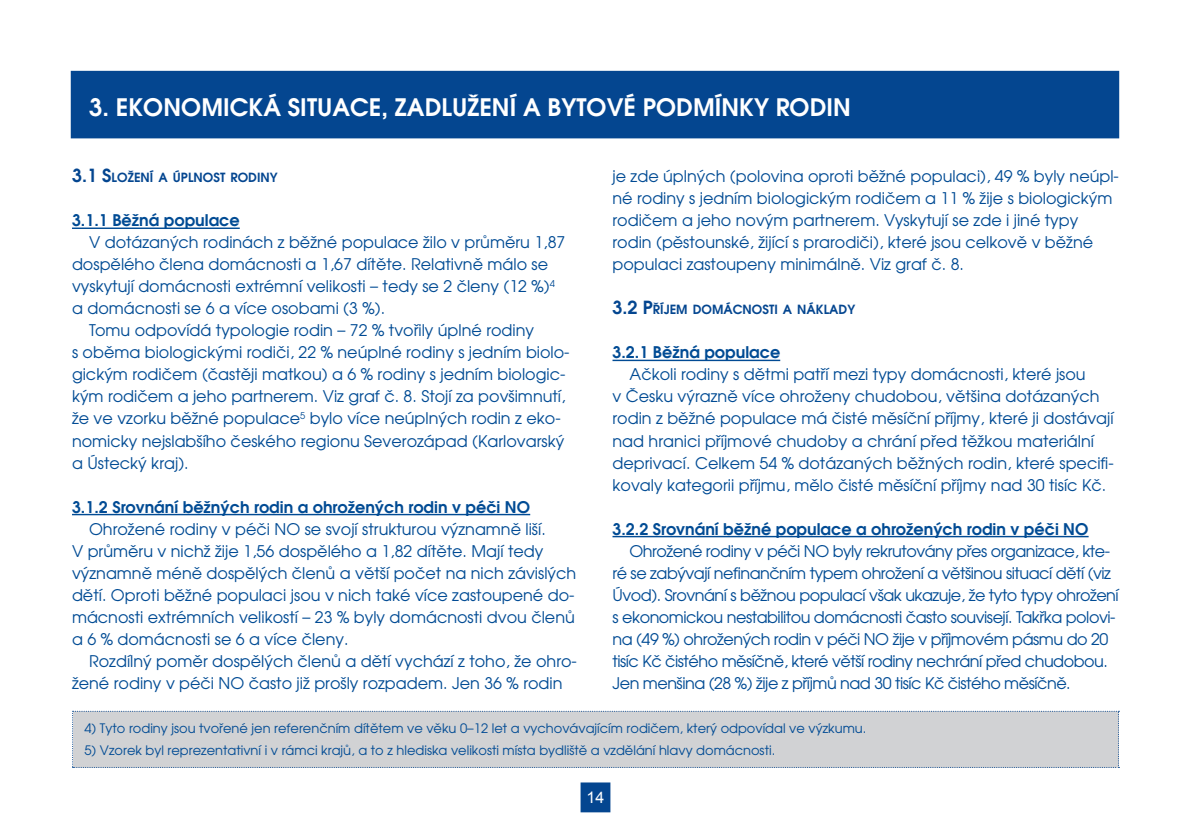
<style>
.page{position:relative;width:1191px;height:840px;background:#fff}
.page>*{position:absolute;margin:0;border:0;box-sizing:border-box;transform-origin:0 0}
.t1{font:600 24px "Avant Garde CE";color:#fff}
.t2{font:16px/22px "Avant Garde CE";color:#014b94}
.t3{font:16px/22px "Avant Garde CE";letter-spacing:-.03em;color:#014b94}
.t4{font:600 16px "Avant Garde CE";color:#014b94}
.t5{font:16px "Arial";color:#fff}
.t6{font:13px "Avant Garde CE";color:#014b94}
.t7{font:600 12.6px "Avant Garde CE";color:#044690}
.s1{font-size:18px}
</style>
<div class="page">
<div style="left:580px;top:782px;width:30px;height:29px;background:#044690;border:2px solid #044690"></div>
<div style="left:71px;top:71px;width:1048px;height:67px;background:#044690"></div>
<hr style="left:612px;top:359px;width:168px;height:2px;background:#014b94">
<hr style="left:612px;top:535px;width:476px;height:2px;background:#014b94">
<hr style="left:72px;top:227px;width:168px;height:2px;background:#014b94">
<hr style="left:72px;top:513px;width:458px;height:2px;background:#014b94">
<div style="left:72px;top:710px;width:1047px;height:57px;background:#d1d2d4"></div>
<h1 class="t1" style="left:89px;top:94px;width:763px">3. EKONOMICKÁ SITUACE, ZADLUŽENÍ A BYTOVÉ PODMÍNKY RODIN</h1>
<p class="t7" style="left:72px;top:170px;width:207px"><span class="s1">3.1 S</span>LOŽENÍ A ÚPLNOST RODINY</p>
<p class="t4" style="left:72px;top:211px;width:169px">3.1.1 Běžná populace</p>
<p class="t2" style="left:89px;top:231px;width:478px">V dotázaných rodinách z běžné populace žilo v průměru 1,87</p>
<p class="t2" style="left:72px;top:253px;width:478px">dospělého člena domácnosti a 1,67 dítěte. Relativně málo se</p>
<p class="t2" style="left:72px;top:275px;width:484px">vyskytují domácnosti extrémní velikosti – tedy se 2 členy (12 %)<sup>4</sup></p>
<p class="t2" style="left:72px;top:297px;width:315px">a domácnosti se 6 a více osobami (3 %).</p>
<p class="t2" style="left:89px;top:319px;width:446px">Tomu odpovídá typologie rodin – 72 % tvořily úplné rodiny</p>
<p class="t2" style="left:72px;top:341px;width:499px">s oběma biologickými rodiči, 22 % neúplné rodiny s jedním biolo-</p>
<p class="t2" style="left:72px;top:363px;width:495px">gickým rodičem (častěji matkou) a 6 % rodiny s jedním biologic-</p>
<p class="t2" style="left:72px;top:385px;width:495px">kým rodičem a jeho partnerem. Viz graf č. 8. Stojí za povšimnutí,</p>
<p class="t2" style="left:72px;top:407px;width:490px">že ve vzorku běžné populace<sup>5</sup> bylo více neúplných rodin z eko-</p>
<p class="t2" style="left:72px;top:429px;width:494px">nomicky nejslabšího českého regionu Severozápad (Karlovarský</p>
<p class="t2" style="left:72px;top:451px;width:118px">a Ústecký kraj).</p>
<p class="t4" style="left:72px;top:497px;width:460px">3.1.2 Srovnání běžných rodin a ohrožených rodin v péči NO</p>
<p class="t2" style="left:72px;top:517px;width:506px;text-indent:17px">Ohrožené rodiny v péči NO se svojí strukturou významně liší.<br>V průměru v nichž žije 1,56 dospělého a 1,82 dítěte. Mají tedy významně méně dospělých členů a větší počet na nich závislých dětí. Oproti běžné populaci jsou v nich také více zastoupené do&shy;mácnosti extrémních velikostí – 23 % byly domácnosti dvou členů a 6 % domácnosti se 6 a více členy.</p>
<p class="t2" style="left:72px;top:649px;width:506px;text-indent:17px">Rozdílný poměr dospělých členů a dětí vychází z toho, že ohro&shy;žené rodiny v péči NO často již prošly rozpadem. Jen 36 % rodin</p>
<p class="t6" style="left:84px;top:720px;width:783px">4) Tyto rodiny jsou tvořené jen referenčním dítětem ve věku 0–12 let a vychovávajícím rodičem, který odpovídal ve výzkumu.</p>
<p class="t6" style="left:84px;top:742px;width:692px">5) Vzorek byl reprezentativní i v rámci krajů, a to z hlediska velikosti místa bydliště a vzdělání hlavy domácnosti.</p>
<p class="t2" style="left:612px;top:165px;width:508px">je zde úplných (polovina oproti běžné populaci), 49 % byly neúpl&shy;né rodiny s jedním biologickým rodičem a 11 % žije s biologickým rodičem a jeho novým partnerem. Vyskytují se zde i jiné typy rodin (pěstounské, žijící s prarodiči), které jsou celkově v běžné populaci zastoupeny minimálně. Viz graf č. 8.</p>
<p class="t7" style="left:612px;top:302px;width:244px"><span class="s1">3.2 P</span>ŘÍJEM DOMÁCNOSTI A NÁKLADY</p>
<p class="t4" style="left:612px;top:343px;width:169px">3.2.1 Běžná populace</p>
<p class="t2" style="left:612px;top:363px;width:502px;text-indent:17px">Ačkoli rodiny s dětmi patří mezi typy domácnosti, které jsou<br>v Česku výrazně více ohroženy chudobou, většina dotázaných rodin z běžné populace má čisté měsíční příjmy, které ji dostávají nad hranici příjmové chudoby a chrání před těžkou materiální deprivací. Celkem 54 % dotázaných běžných rodin, které specifi&shy;kovaly kategorii příjmu, mělo čisté měsíční příjmy nad 30 tisíc Kč.</p>
<p class="t4" style="left:612px;top:519px;width:477px">3.2.2 Srovnání běžné populace a ohrožených rodin v péči NO</p>
<p class="t3" style="left:612px;top:539px;width:508px;text-indent:17px">Ohrožené rodiny v péči NO byly rekrutovány přes organizace, kte&shy;ré se zabývají nefinančním typem ohrožení a většinou situací dětí (viz Úvod). Srovnání s běžnou populací však ukazuje, že tyto typy ohrožení s ekonomickou nestabilitou domácnosti často souvisejí. Takřka polovi&shy;na (49 %) ohrožených rodin v péči NO žije v příjmovém pásmu do 20 tisíc Kč čistého měsíčně, které větší rodiny nechrání před chudobou.<br>Jen menšina (28 %) žije z příjmů nad 30 tisíc Kč čistého měsíčně.</p>
<p class="t5" style="left:586px;top:786px;width:19px">14</p>
</div>
